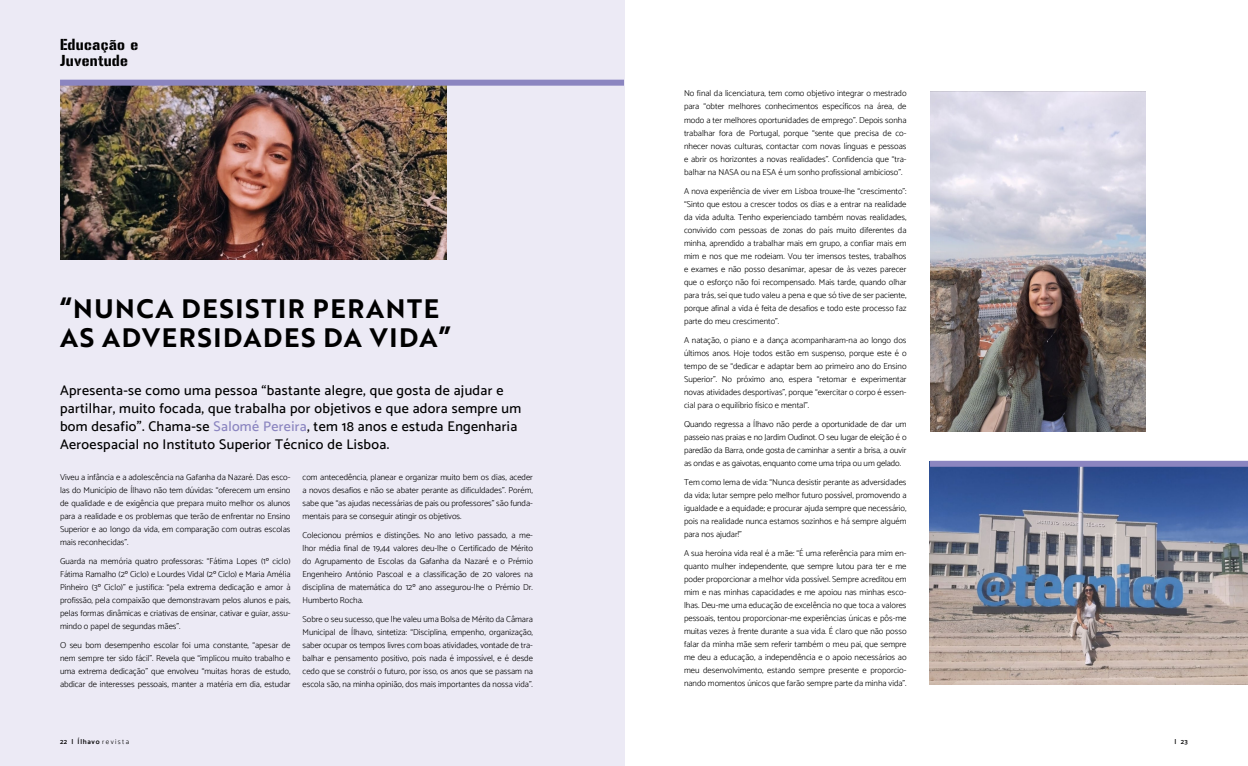
<style>
.page{position:relative;width:1248px;height:766px;background:#fff}
.page>*{position:absolute;margin:0;border:0;box-sizing:border-box;transform-origin:0 0}
.t1{font:26px/29px "Brother 1816 Bold";letter-spacing:.065em;color:#000}
.t2{font:500 14px/18px "Catamaran";letter-spacing:.025em;color:#000}
.t3{font:14px/16px "Gunplay";letter-spacing:.025em;color:#000}
.t4{font:300 8.6px/13px "Catamaran";color:#000;text-align:justify}
.t5{font:600 7px "Catamaran";letter-spacing:.1em;color:#000}
.s1{color:#8b85c0}
.s2{font-weight:300}
</style>
<div class="page">
<div style="left:0;top:0;width:624px;height:765px;background:#eceaf5"></div>
<img style="left:929px;top:466px;width:318px;height:218px">
<img style="left:930px;top:91px;width:215px;height:340px">
<div style="left:929px;top:460px;width:318px;height:6px;background:#8b85c0"></div>
<img style="left:60px;top:86px;width:387px;height:173px">
<div style="left:60px;top:80px;width:564px;height:6px;background:#8b85c0"></div>
<h2 class="t3" style="left:60px;top:37px;width:80px">Educação e<br>Juventude</h2>
<h1 class="t1" style="left:60px;top:293px;width:392px">“NUNCA DESISTIR PERANTE<br>AS ADVERSIDADES DA VIDA”</h1>
<p class="t2" style="left:60px;top:380px;width:462px">Apresenta-se como uma pessoa “bastante alegre, que gosta de ajudar e partilhar, muito focada, que trabalha por objetivos e que adora sempre um bom desafio”. Chama-se <span class="s1">Salomé Pereira</span>, tem 18 anos e estuda Engenharia Aeroespacial no Instituto Superior Técnico de Lisboa.</p>
<p class="t4" style="left:60px;top:470px;width:232px">Viveu a infância e a adolescência na Gafanha da Nazaré. Das esco&shy;las do Município de Ílhavo não tem dúvidas: “oferecem um ensino de qualidade e de exigência que prepara muito melhor os alunos para a realidade e os problemas que terão de enfrentar no Ensino Superior e ao longo da vida, em comparação com outras escolas mais reconhecidas”.</p>
<p class="t4" style="left:60px;top:554px;width:232px">Guarda na memória quatro professoras: “Fátima Lopes (1º ciclo)<br>Fátima Ramalho (2º Ciclo) e Lourdes Vidal (2º Ciclo) e Maria Amélia Pinheiro (3º Ciclo)” e justifica: “pela extrema dedicação e amor à profissão, pela compaixão que demonstravam pelos alunos e pais, pelas formas dinâmicas e criativas de ensinar, cativar e guiar, assu&shy;mindo o papel de segundas mães”.</p>
<p class="t4" style="left:60px;top:638px;width:232px">O seu bom desempenho escolar foi uma constante, “apesar de nem sempre ter sido fácil”. Revela que “implicou muito trabalho e uma extrema dedicação” que envolveu “muitas horas de estudo, abdicar de interesses pessoais, manter a matéria em dia, estudar</p>
<p class="t4" style="left:302px;top:470px;width:232px">com antecedência, planear e organizar muito bem os dias, aceder a novos desafios e não se abater perante as dificuldades”. Porém, sabe que “as ajudas necessárias de pais ou professores” são funda&shy;mentais para se conseguir atingir os objetivos.</p>
<p class="t4" style="left:302px;top:528px;width:232px">Colecionou prémios e distinções. No ano letivo passado, a me&shy;lhor média final de 19,44 valores deu-lhe o Certificado de Mérito do Agrupamento de Escolas da Gafanha da Nazaré e o Prémio Engenheiro António Pascoal e a classificação de 20 valores na disciplina de matemática do 12º ano assegurou-lhe o Prémio Dr.<br>Humberto Rocha.</p>
<p class="t4" style="left:302px;top:612px;width:232px">Sobre o seu sucesso, que lhe valeu uma Bolsa de Mérito da Câmara Municipal de Ílhavo, sintetiza: “Disciplina, empenho, organização, saber ocupar os tempos livres com boas atividades, vontade de tra&shy;balhar e pensamento positivo, pois nada é impossível, e é desde cedo que se constrói o futuro, por isso, os anos que se passam na escola são, na minha opinião, dos mais importantes da nossa vida”.</p>
<p class="t4" style="left:684px;top:87px;width:224px">No final da licenciatura, tem como objetivo integrar o mestrado para “obter melhores conhecimentos específicos na área, de modo a ter melhores oportunidades de emprego”. Depois sonha trabalhar fora de Portugal, porque “sente que precisa de co&shy;nhecer novas culturas, contactar com novas línguas e pessoas e abrir os horizontes a novas realidades”. Confidencia que “tra&shy;balhar na NASA ou na ESA é um sonho profissional ambicioso”.</p>
<p class="t4" style="left:684px;top:184px;width:224px">A nova experiência de viver em Lisboa trouxe-lhe “crescimento”: “Sinto que estou a crescer todos os dias e a entrar na realidade da vida adulta. Tenho experienciado também novas realidades, convivido com pessoas de zonas do país muito diferentes da minha, aprendido a trabalhar mais em grupo, a confiar mais em mim e nos que me rodeiam. Vou ter imensos testes, trabalhos e exames e não posso desanimar, apesar de às vezes parecer que o esforço não foi recompensado. Mais tarde, quando olhar para trás, sei que tudo valeu a pena e que só tive de ser paciente, porque afinal a vida é feita de desafios e todo este processo faz parte do meu crescimento”.</p>
<p class="t4" style="left:684px;top:333px;width:224px">A natação, o piano e a dança acompanharam-na ao longo dos últimos anos. Hoje todos estão em suspenso, porque este é o tempo de se “dedicar e adaptar bem ao primeiro ano do Ensino Superior”. No próximo ano, espera “retomar e experimentar novas atividades desportivas”, porque “exercitar o corpo é essen&shy;cial para o equilíbrio físico e mental”.</p>
<p class="t4" style="left:684px;top:417px;width:224px">Quando regressa a Ílhavo não perde a oportunidade de dar um passeio nas praias e no Jardim Oudinot. O seu lugar de eleição é o paredão da Barra, onde gosta de caminhar a sentir a brisa, a ouvir as ondas e as gaivotas, enquanto come uma tripa ou um gelado.</p>
<p class="t4" style="left:684px;top:475px;width:224px">Tem como lema de vida: “Nunca desistir perante as adversidades da vida; lutar sempre pelo melhor futuro possível, promovendo a igualdade e a equidade; e procurar ajuda sempre que necessário, pois na realidade nunca estamos sozinhos e há sempre alguém para nos ajudar!”</p>
<p class="t4" style="left:684px;top:546px;width:224px">A sua heroína vida real é a mãe: “É uma referência para mim en&shy;quanto mulher independente, que sempre lutou para ter e me poder proporcionar a melhor vida possível. Sempre acreditou em mim e nas minhas capacidades e me apoiou nas minhas esco&shy;lhas. Deu-me uma educação de excelência no que toca a valores pessoais, tentou proporcionar-me experiências únicas e pôs-me muitas vezes à frente durante a sua vida. É claro que não posso falar da minha mãe sem referir também o meu pai, que sempre me deu a educação, a independência e o apoio necessários ao meu desenvolvimento, estando sempre presente e proporcio&shy;nando momentos únicos que farão sempre parte da minha vida”.</p>
<p class="t5" style="left:60px;top:737px;width:71px">22 | Ílhavo <span class="s2">revista</span></p>
<p class="t5" style="left:1174px;top:737px;width:15px">| 23</p>
</div>
